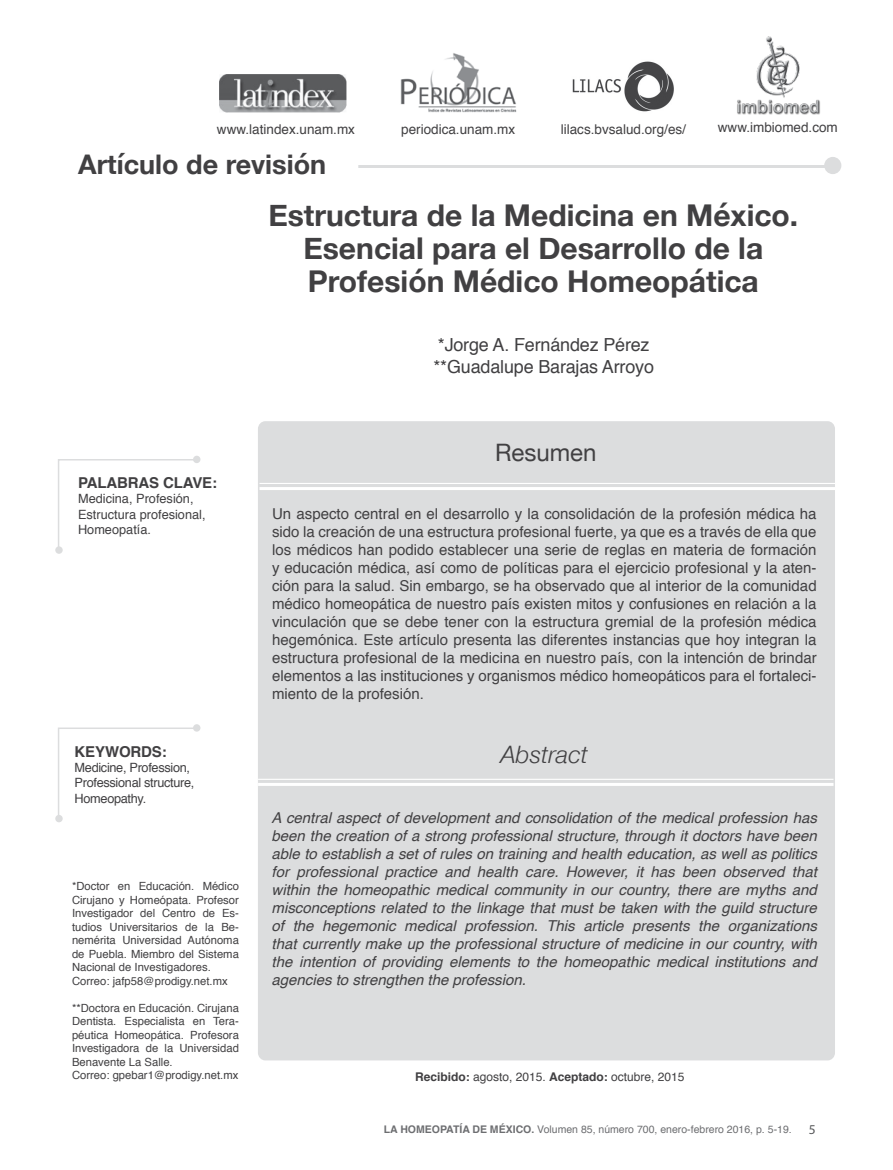
<style>
.page{position:relative;width:893px;height:1170px;background:#fff}
.page>*{position:absolute;margin:0;border:0;box-sizing:border-box;transform-origin:0 0}
.t1{font:700 30px/33px "Helvetica Neue";color:#414042;text-align:center}
.t2{font:700 27px "Helvetica Neue";color:#414042}
.t3{font:italic 24px "Helvetica Neue";color:#414042}
.t4{font:24px "Helvetica Neue";color:#414042}
.t5{font:18px/21.6px "Helvetica";letter-spacing:-.01em;color:#414042}
.t6{font:15px/18px "Helvetica";color:#414042;text-align:justify}
.t7{font:italic 15px/18px "Helvetica";color:#414042;text-align:justify}
.t8{font:700 15px "Helvetica";letter-spacing:-.01em;color:#414042}
.t9{font:13.5px "Helvetica";color:#414042}
.t10{font:13.5px "Myriad Pro";color:#58595b}
.t11{font:12.75px/15.3px "Helvetica";letter-spacing:-.025em;color:#414042}
.t12{font:12.75px/15.3px "Helvetica";color:#414042}
.t13{font:12px "Helvetica";color:#414042}
.t14{font:11.25px/13.5px "Helvetica";color:#414042}
.t15{font:10.5px "Helvetica";color:#6d6e71}
.s1{font-weight:700}
</style>
<div class="page">
<div style="left:258px;top:421px;width:577px;height:639px;background:#dcddde;border-radius:8px"></div>
<hr style="left:259px;top:487px;width:576px;height:3px;background:#fff">
<hr style="left:259px;top:483px;width:576px;height:1px;background:#fff">
<hr style="left:333px;top:165px;width:493px;height:3px;background:#dcddde">
<div style="left:824px;top:157px;width:17px;height:17px;background:#dcddde;border-radius:50%"></div>
<div style="left:331px;top:153px;width:27px;height:21px;background:#fff"></div>
<img style="left:219px;top:75px;width:128px;height:37px">
<img style="left:400px;top:53px;width:117px;height:60px">
<hr style="left:258px;top:782px;width:575px;height:3px;background:#fff">
<hr style="left:258px;top:778px;width:575px;height:1px;background:#fff">
<img style="left:572px;top:61px;width:102px;height:51px">
<div style="left:193px;top:455px;width:7px;height:8px;background:#dcddde;border-radius:50%"></div>
<svg style="left:58px;top:459px;width:137px;height:94px"></svg>
<div style="left:55px;top:546px;width:8px;height:7px;background:#dcddde;border-radius:50%"></div>
<img style="left:737px;top:36px;width:83px;height:79px">
<div style="left:193px;top:724px;width:7px;height:7px;background:#dcddde;border-radius:50%"></div>
<svg style="left:58px;top:726px;width:140px;height:88px"></svg>
<div style="left:55px;top:814px;width:8px;height:8px;background:#dcddde;border-radius:50%"></div>
<p class="t9" style="left:217px;top:119px;width:140px">www.latindex.unam.mx</p>
<p class="t9" style="left:401px;top:119px;width:116px">periodica.unam.mx</p>
<h2 class="t2" style="left:78px;top:143px;width:249px">Artículo de revisión</h2>
<p class="t9" style="left:561px;top:119px;width:127px">lilacs.bvsalud.org/es/</p>
<p class="t9" style="left:718px;top:117px;width:122px">www.imbiomed.com</p>
<h1 class="t1" style="left:268px;top:199px;width:531px">Estructura de la Medicina en México.<br>Esencial para el Desarrollo de la<br>Profesión Médico Homeopática</h1>
<p class="t5" style="left:433px;top:334px;width:222px">*Jorge A. Fernández Pérez **Guadalupe Barajas Arroyo</p>
<p class="t8" style="left:78px;top:470px;width:141px">PALABRAS CLAVE:</p>
<p class="t12" style="left:78px;top:491px;width:129px">Medicina, Profesión,<br>Estructura profesional,<br>Homeopatía.</p>
<p class="t8" style="left:75px;top:739px;width:94px">KEYWORDS:</p>
<p class="t11" style="left:75px;top:760px;width:121px">Medicine, Profession,<br>Professional structure,<br>Homeopathy.</p>
<p class="t14" style="left:72px;top:879px;width:168px">*Doctor en Educación. Médico<br>Cirujano y Homeópata. Profesor<br>Investigador del Centro de Es&shy;tudios Universitarios de la Be&shy;nemérita Universidad Autónoma de Puebla. Miembro del Sistema<br>Nacional de Investigadores.<br>Correo: jafp58@prodigy.net.mx</p>
<p class="t14" style="left:72px;top:1001px;width:168px">**Doctora en Educación. Cirujana<br>Dentista. Especialista en Tera&shy;péutica Homeopática. Profesora<br>Investigadora de la Universidad<br>Benavente La Salle.<br>Correo: gpebar1@prodigy.net.mx</p>
<h3 class="t4" style="left:495px;top:435px;width:103px">Resumen</h3>
<p class="t6" style="left:272px;top:505px;width:546px">Un aspecto central en el desarrollo y la consolidación de la profesión médica ha sido la creación de una estructura profesional fuerte, ya que es a través de ella que los médicos han podido establecer una serie de reglas en materia de formación y educación médica, así como de políticas para el ejercicio profesional y la aten&shy;ción para la salud. Sin embargo, se ha observado que al interior de la comunidad médico homeopática de nuestro país existen mitos y confusiones en relación a la vinculación que se debe tener con la estructura gremial de la profesión médica hegemónica. Este artículo presenta las diferentes instancias que hoy integran la estructura profesional de la medicina en nuestro país, con la intención de brindar elementos a las instituciones y organismos médico homeopáticos para el fortaleci&shy;miento de la profesión.</p>
<h3 class="t3" style="left:501px;top:740px;width:89px">Abstract</h3>
<p class="t7" style="left:272px;top:809px;width:547px">A central aspect of development and consolidation of the medical profession has been the creation of a strong professional structure, through it doctors have been able to establish a set of rules on training and health education, as well as politics for professional practice and health care. However, it has been observed that within the homeopathic medical community in our country, there are myths and misconceptions related to the linkage that must be taken with the guild structure of the hegemonic medical profession. This article presents the organizations that currently make up the professional structure of medicine in our country, with the intention of providing elements to the homeopathic medical institutions and agencies to strengthen the profession.</p>
<p class="t13" style="left:415px;top:1067px;width:271px"><span class="s1">Recibido:</span> agosto, 2015. <span class="s1">Aceptado:</span> octubre, 2015</p>
<p class="t15" style="left:384px;top:1120px;width:409px"><span class="s1">LA HOMEOPATÍA DE MÉXICO.</span> Volumen 85, número 700, enero-febrero 2016, p. 5-19.</p>
<p class="t10" style="left:809px;top:1120px;width:8px">5</p>
</div>
